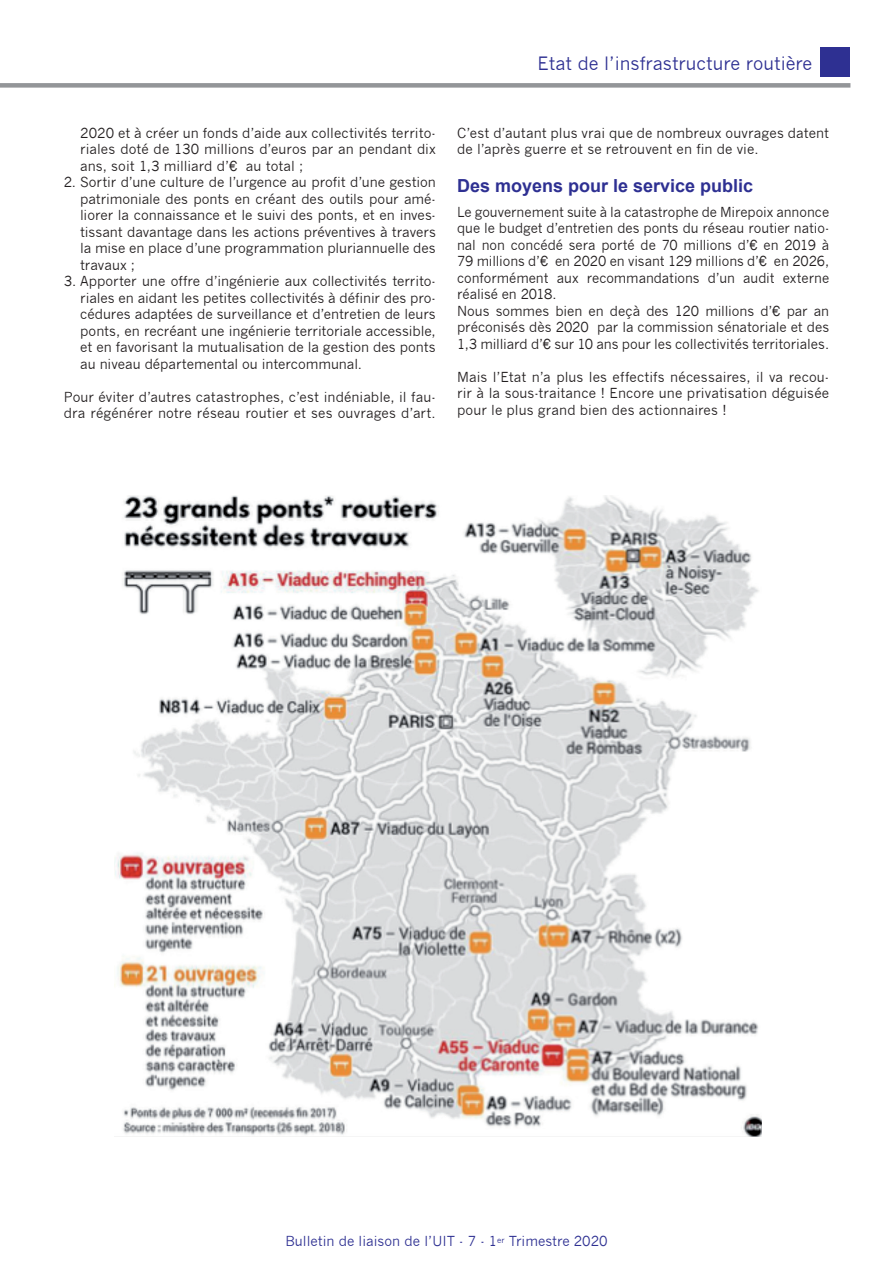
<style>
.page{position:relative;width:893px;height:1263px;background:#fff}
.page>*{position:absolute;margin:0;border:0;box-sizing:border-box;transform-origin:0 0}
.t1{font:18px "News Gothic";color:#2e3092}
.new_gothic_9{font:700 18px "Arial";color:#2e3092}
.new_gothic_9-2{font:13.5px/16.5px "News Gothic";color:#231f20;text-align:justify}
.t2{font:13.5px "News Gothic";color:#2e3092}
</style>
<div class="page">
<div style="left:0;top:83px;width:850px;height:5px;background:#939598"></div>
<div style="left:820px;top:47px;width:30px;height:30px;background:#2e3092"></div>
<img style="left:115px;top:495px;width:646px;height:642px">
<p class="t1" style="left:538px;top:53px;width:276px">Etat de l’insfrastructure routière</p>
<p class="new_gothic_9-2" style="left:80px;top:124px;width:357px">2020 et à créer un fonds d’aide aux collectivités territo&shy;riales doté de 130 millions d’euros par an pendant dix ans, soit 1,3 milliard d’€ au total ;</p>
<p class="new_gothic_9-2" style="left:80px;top:174px;width:357px;text-indent:-16px">2. Sortir d’une culture de l’urgence au profit d’une gestion patrimoniale des ponts en créant des outils pour amé&shy;liorer la connaissance et le suivi des ponts, et en inves&shy;tissant davantage dans les actions préventives à travers la mise en place d’une programmation pluriannuelle des travaux ;</p>
<p class="new_gothic_9-2" style="left:80px;top:273px;width:357px;text-indent:-16px">3. Apporter une offre d’ingénierie aux collectivités territo&shy;riales en aidant les petites collectivités à définir des pro&shy;cédures adaptées de surveillance et d’entretien de leurs ponts, en recréant une ingénierie territoriale accessible, et en favorisant la mutualisation de la gestion des ponts au niveau départemental ou intercommunal.</p>
<p class="new_gothic_9-2" style="left:64px;top:388px;width:374px">Pour éviter d’autres catastrophes, c’est indéniable, il fau&shy;dra régénérer notre réseau routier et ses ouvrages d’art.</p>
<p class="new_gothic_9-2" style="left:457px;top:124px;width:374px">C’est d’autant plus vrai que de nombreux ouvrages datent de l’après guerre et se retrouvent en fin de vie.</p>
<p class="new_gothic_9" style="left:457px;top:175px;width:298px">Des moyens pour le service public</p>
<p class="new_gothic_9-2" style="left:457px;top:203px;width:374px">Le gouvernement suite à la catastrophe de Mirepoix annonce que le budget d’entretien des ponts du réseau routier natio&shy;nal non concédé sera porté de 70 millions d’€ en 2019 à 79 millions d’€ en 2020 en visant 129 millions d’€ en 2026, conformément aux recommandations d’un audit externe réalisé en 2018.</p>
<p class="new_gothic_9-2" style="left:457px;top:302px;width:374px">Nous sommes bien en deçà des 120 millions d’€ par an préconisés dès 2020 par la commission sénatoriale et des 1,3 milliard d’€ sur 10 ans pour les collectivités territoriales.</p>
<p class="new_gothic_9-2" style="left:457px;top:368px;width:374px">Mais l’Etat n’a plus les effectifs nécessaires, il va recou&shy;rir à la sous-traitance ! Encore une privatisation déguisée pour le plus grand bien des actionnaires !</p>
<p class="t2" style="left:285px;top:1233px;width:324px">Bulletin de liaison de l’UIT - 7 - 1<sup>er</sup> Trimestre 2020</p>
</div>
